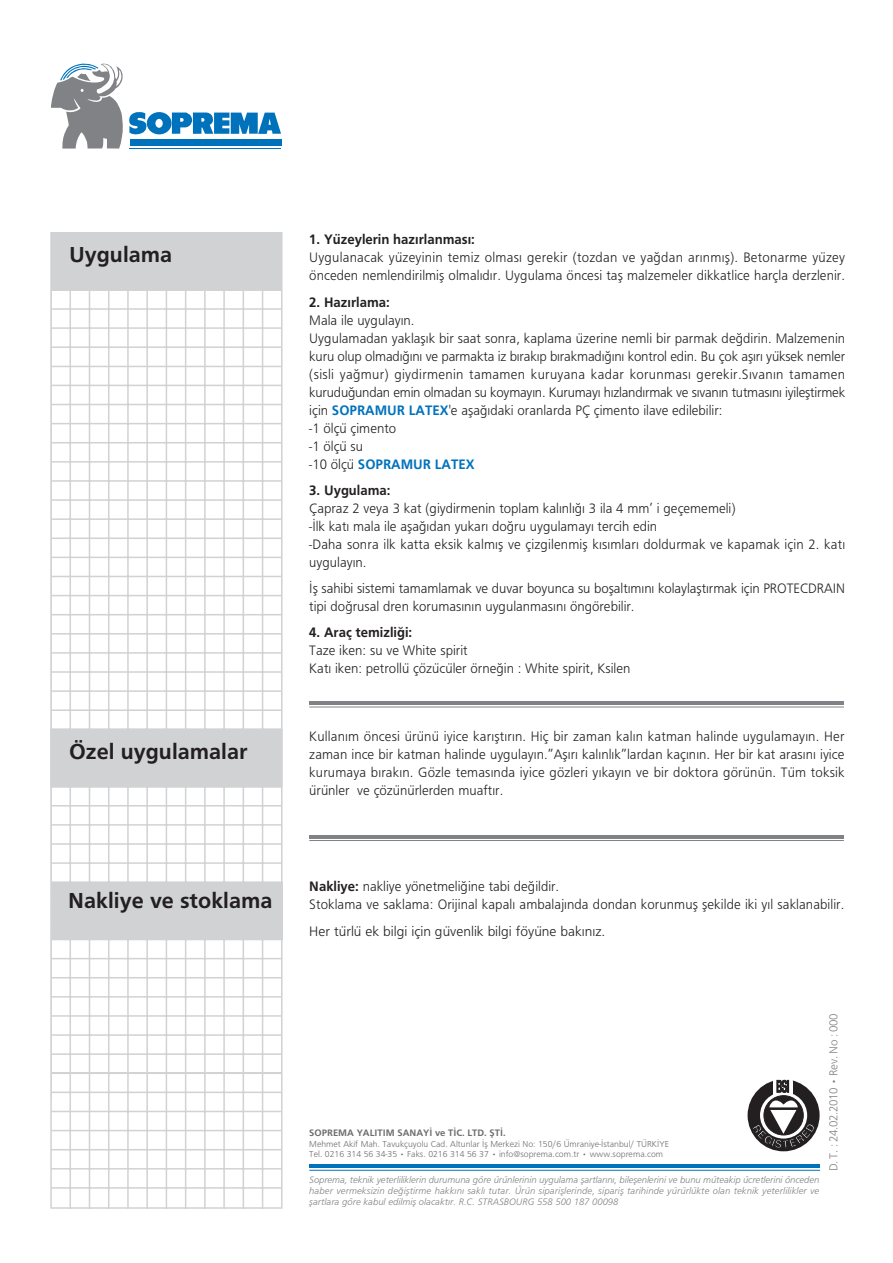
<style>
.page{position:relative;width:893px;height:1263px;background:#fff}
.page>*{position:absolute;margin:0;border:0;box-sizing:border-box;transform-origin:0 0}
.t1{font:700 22.5px "Frugal";color:#231f20}
.t2{font:14.25px/18px "Frugal";color:#231f20;scale:.96 1}
.t3{font:700 14.25px "Frugal";color:#231f20;scale:.96 1}
.t4{font:14.25px "Frugal";color:#231f20}
.t5{font:12px "Frugal";letter-spacing:-.035em;color:#808285}
.t6{font:italic 9.75px/11.2px "Frugal";color:#808285;text-align:justify}
.t7{font:700 9.75px "Frugal";color:#6c6d70}
.t8{font:9px/10.5px "Frugal";color:#6c6d70}
.s1{font-weight:700;color:#0072bc}
.s2{font-weight:700}
</style>
<div class="page">
<hr style="left:70px;top:233px;width:1px;height:975px;background:#d1d2d4">
<hr style="left:89px;top:233px;width:1px;height:975px;background:#d1d2d4">
<hr style="left:108px;top:233px;width:1px;height:975px;background:#d1d2d4">
<hr style="left:127px;top:233px;width:2px;height:975px;background:#d1d2d4">
<hr style="left:146px;top:233px;width:2px;height:975px;background:#d1d2d4">
<hr style="left:166px;top:233px;width:1px;height:975px;background:#d1d2d4">
<hr style="left:185px;top:233px;width:1px;height:975px;background:#d1d2d4">
<hr style="left:204px;top:233px;width:2px;height:975px;background:#d1d2d4">
<hr style="left:223px;top:233px;width:2px;height:975px;background:#d1d2d4">
<hr style="left:243px;top:233px;width:1px;height:975px;background:#d1d2d4">
<hr style="left:262px;top:233px;width:1px;height:975px;background:#d1d2d4">
<hr style="left:51px;top:385px;width:231px;height:1px;background:#d1d2d4">
<hr style="left:51px;top:404px;width:231px;height:1px;background:#d1d2d4">
<hr style="left:51px;top:423px;width:231px;height:1px;background:#d1d2d4">
<hr style="left:51px;top:442px;width:231px;height:1px;background:#d1d2d4">
<hr style="left:51px;top:461px;width:231px;height:2px;background:#d1d2d4">
<hr style="left:51px;top:480px;width:231px;height:2px;background:#d1d2d4">
<hr style="left:51px;top:499px;width:231px;height:2px;background:#d1d2d4">
<hr style="left:51px;top:518px;width:231px;height:2px;background:#d1d2d4">
<hr style="left:51px;top:537px;width:231px;height:2px;background:#d1d2d4">
<hr style="left:51px;top:557px;width:231px;height:1px;background:#d1d2d4">
<hr style="left:51px;top:576px;width:231px;height:1px;background:#d1d2d4">
<hr style="left:51px;top:595px;width:231px;height:1px;background:#d1d2d4">
<hr style="left:51px;top:614px;width:231px;height:1px;background:#d1d2d4">
<hr style="left:51px;top:633px;width:231px;height:1px;background:#d1d2d4">
<hr style="left:51px;top:652px;width:231px;height:2px;background:#d1d2d4">
<hr style="left:51px;top:671px;width:231px;height:2px;background:#d1d2d4">
<hr style="left:51px;top:690px;width:231px;height:2px;background:#d1d2d4">
<hr style="left:51px;top:709px;width:231px;height:2px;background:#d1d2d4">
<hr style="left:51px;top:805px;width:231px;height:1px;background:#d1d2d4">
<hr style="left:51px;top:824px;width:231px;height:2px;background:#d1d2d4">
<hr style="left:51px;top:843px;width:231px;height:2px;background:#d1d2d4">
<hr style="left:51px;top:862px;width:231px;height:2px;background:#d1d2d4">
<hr style="left:51px;top:881px;width:231px;height:2px;background:#d1d2d4">
<hr style="left:51px;top:958px;width:231px;height:1px;background:#d1d2d4">
<hr style="left:51px;top:977px;width:231px;height:1px;background:#d1d2d4">
<hr style="left:51px;top:996px;width:231px;height:1px;background:#d1d2d4">
<hr style="left:51px;top:1015px;width:231px;height:2px;background:#d1d2d4">
<hr style="left:51px;top:1034px;width:231px;height:2px;background:#d1d2d4">
<hr style="left:51px;top:1053px;width:231px;height:2px;background:#d1d2d4">
<hr style="left:51px;top:1072px;width:231px;height:2px;background:#d1d2d4">
<hr style="left:51px;top:1091px;width:231px;height:2px;background:#d1d2d4">
<hr style="left:51px;top:1111px;width:231px;height:1px;background:#d1d2d4">
<hr style="left:51px;top:1130px;width:231px;height:1px;background:#d1d2d4">
<hr style="left:51px;top:1149px;width:231px;height:1px;background:#d1d2d4">
<hr style="left:51px;top:1168px;width:231px;height:1px;background:#d1d2d4">
<hr style="left:51px;top:1187px;width:231px;height:1px;background:#d1d2d4">
<svg style="left:53px;top:235px;width:227px;height:133px"></svg>
<div style="left:50px;top:232px;width:233px;height:977px;border:2px solid #d1d2d4"></div>
<div style="left:52px;top:882px;width:230px;height:58px;background:#d1d2d4"></div>
<svg style="left:51px;top:63px;width:230px;height:86px"></svg>
<hr style="left:309px;top:1165px;width:511px;height:3px;background:#0072bc">
<hr style="left:309px;top:1170px;width:511px;height:1px;background:#0072bc">
<div style="left:748px;top:1079px;width:72px;height:72px;background:#231f20;border-radius:50%"></div>
<svg style="left:752px;top:1079px;width:63px;height:70px"></svg>
<hr style="left:309px;top:702px;width:535px;height:3px;background:#808285">
<hr style="left:309px;top:707px;width:535px;height:1px;background:#808285">
<hr style="left:309px;top:835px;width:535px;height:3px;background:#808285">
<hr style="left:309px;top:840px;width:535px;height:1px;background:#808285">
<div style="left:50px;top:729px;width:233px;height:58px;background:#d1d2d4"></div>
<h1 class="t1" style="left:69px;top:246px;width:105px">Uygulama</h1>
<h1 class="t1" style="left:69px;top:742px;width:180px">Özel uygulamalar</h1>
<h1 class="t1" style="left:68px;top:891px;width:206px">Nakliye ve stoklama</h1>
<p class="t3" style="left:309px;top:234px;width:174px">1. Yüzeylerin haz›rlanmas›:</p>
<p class="t2" style="left:309px;top:250px;width:560px">Uygulanacak yüzeyinin temiz olmas› gerekir (tozdan ve ya¤dan ar›nm›fl). Betonarme yüzey önceden nemlendirilmifl olmal›d›r. Uygulama öncesi tafl malzemeler dikkatlice harçla derzlenir.</p>
<p class="t3" style="left:309px;top:296px;width:85px">2. Haz›rlama:</p>
<p class="t2" style="left:309px;top:312px;width:560px">Mala ile uygulay›n.<br>Uygulamadan yaklafl›k bir saat sonra, kaplama üzerine nemli bir parmak de¤dirin. Malzemenin kuru olup olmad›¤›n› ve parmakta iz b›rak›p b›rakmad›¤›n› kontrol edin. Bu çok afl›r› yüksek nemler (sisli ya¤mur) giydirmenin tamamen kuruyana kadar korunmas› gerekir.S›van›n tamamen kurudu¤undan emin olmadan su koymay›n. Kurumay› h›zland›rmak ve s›van›n tutmas›n› iyilefltirmek için <span class="s1">SOPRAMUR LATEX</span>'e afla¤›daki oranlarda PÇ çimento ilave edilebilir:<br>-1 ölçü çimento<br>-1 ölçü su<br>-10 ölçü <span class="s1">SOPRAMUR LATEX</span></p>
<p class="t3" style="left:309px;top:484px;width:86px">3. Uygulama:</p>
<p class="t2" style="left:309px;top:500px;width:560px">Çapraz 2 veya 3 kat (giydirmenin toplam kal›nl›¤› 3 ila 4 mm’ i geçememeli)<br>-‹lk kat› mala ile afla¤›dan yukar› do¤ru uygulamay› tercih edin<br>-Daha sonra ilk katta eksik kalm›fl ve çizgilenmifl k›s›mlar› doldurmak ve kapamak için 2. kat› uygulay›n.</p>
<p class="t2" style="left:309px;top:581px;width:560px">‹fl sahibi sistemi tamamlamak ve duvar boyunca su boflalt›m›n› kolaylaflt›rmak için PROTECDRAIN tipi do¤rusal dren korumas›n›n uygulanmas›n› öngörebilir.</p>
<p class="t3" style="left:309px;top:627px;width:109px">4. Araç temizli¤i:</p>
<p class="t2" style="left:309px;top:643px;width:336px">Taze iken: su ve White spirit<br>Kat› iken: petrollü çözücüler örne¤in : White spirit, Ksilen</p>
<p class="t2" style="left:309px;top:728px;width:559px;text-align:justify">Kullan›m öncesi ürünü iyice kar›flt›r›n. Hiç bir zaman kal›n katman halinde uygulamay›n. Her zaman ince bir katman halinde uygulay›n.”Afl›r› kal›nl›k”lardan kaç›n›n. Her bir kat aras›n› iyice kurumaya b›rak›n. Gözle temas›nda iyice gözleri y›kay›n ve bir doktora görünün. Tüm toksik ürünler ve çözünürlerden muaft›r.</p>
<p class="t2" style="left:309px;top:879px;width:559px"><span class="s2">Nakliye:</span> nakliye yönetmeli¤ine tabi de¤ildir.<br>Stoklama ve saklama: Orijinal kapal› ambalaj›nda dondan korunmufl flekilde iki y›l saklanabilir.</p>
<p class="t4" style="left:309px;top:925px;width:298px">Her türlü ek bilgi için güvenlik bilgi föyüne bak›n›z.</p>
<p class="t7" style="left:309px;top:1129px;width:198px">SOPREMA YALITIM SANAY‹ ve T‹C. LTD. fiT‹.</p>
<p class="t8" style="left:309px;top:1139px;width:361px">Mehmet Akif Mah. Tavukçuyolu Cad. Altunlar ‹fl Merkezi No: 150/6 Ümraniye-‹stanbul/ TÜRK‹YE<br>Tel. 0216 314 56 34-35 • Faks. 0216 314 56 37 • info@soprema.com.tr • www.soprema.com</p>
<p class="t6" style="left:309px;top:1175px;width:512px">Soprema, teknik yeterliliklerin durumuna göre ürünlerinin uygulama flartlar›n›, bileflenlerini ve bunu müteakip ücretlerini önceden haber vermeksizin de¤ifltirme hakk›n› sakl› tutar. Ürün siparifllerinde, siparifl tarihinde yürürlükte olan teknik yeterlilikler ve flartlara göre kabul edilmifl olacakt›r. R.C. STRASBOURG 558 500 187 00098</p>
<p class="t5" style="left:829px;top:1171px;width:160px;rotate:-90deg">D. T. : 24.02.2010 • Rev. No : 000</p>
</div>
